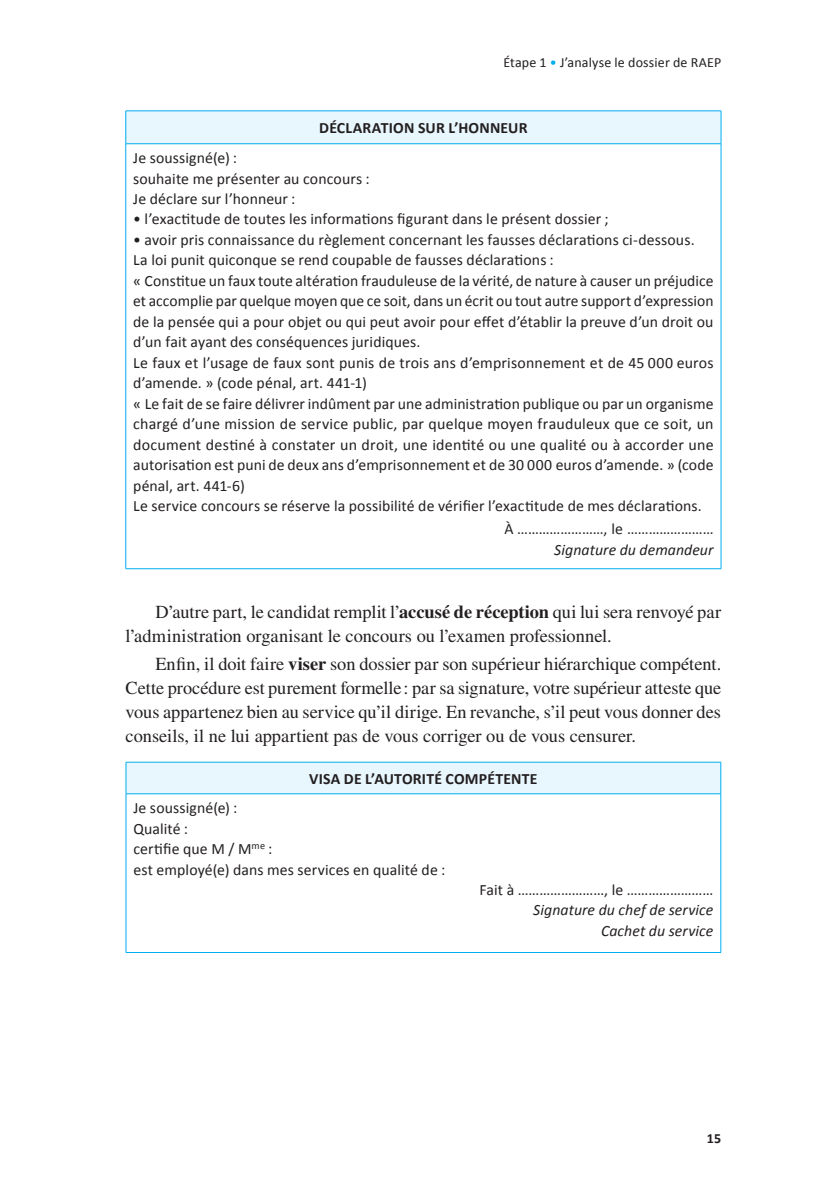
<style>
.page{position:relative;width:822px;height:1194px;background:#fff}
.page>*{position:absolute;margin:0;border:0;box-sizing:border-box;transform-origin:0 0}
.t1{font:18.38px/23.8px "Times LT Std";letter-spacing:-.005em;color:#231f20}
.t2{font:15.75px/20.5px "Calibri";letter-spacing:.01em;color:#231f20}
.t3{font:italic 15.75px/20.5px "Calibri";letter-spacing:.005em;color:#231f20;text-align:right}
.t4{font:700 15.75px "Calibri";letter-spacing:.01em;color:#231f20}
.t5{font:14px "Calibri";letter-spacing:.015em;color:#231f20}
.t6{font:700 14px "Calibri";color:#231f20}
.s1{color:#00aeef}
.s2{font-weight:700}
</style>
<div class="page">
<div style="left:126px;top:111px;width:595px;height:33px;background:#e8f6fd"></div>
<hr style="left:125px;top:111px;width:596px;height:1px;background:#00aeef">
<hr style="left:125px;top:111px;width:1px;height:32px;background:#00aeef">
<hr style="left:720px;top:111px;width:1px;height:32px;background:#00aeef">
<hr style="left:125px;top:143px;width:596px;height:1px;background:#00aeef">
<hr style="left:125px;top:568px;width:596px;height:1px;background:#00aeef">
<hr style="left:125px;top:144px;width:1px;height:424px;background:#00aeef">
<hr style="left:720px;top:144px;width:1px;height:424px;background:#00aeef">
<div style="left:126px;top:762px;width:594px;height:31px;background:#e8f6fd"></div>
<hr style="left:126px;top:762px;width:595px;height:1px;background:#00aeef">
<hr style="left:126px;top:762px;width:1px;height:31px;background:#00aeef">
<hr style="left:720px;top:762px;width:1px;height:31px;background:#00aeef">
<hr style="left:126px;top:793px;width:595px;height:1px;background:#00aeef">
<hr style="left:126px;top:952px;width:595px;height:1px;background:#00aeef">
<hr style="left:126px;top:794px;width:1px;height:158px;background:#00aeef">
<hr style="left:720px;top:794px;width:1px;height:158px;background:#00aeef">
<p class="t5" style="left:503px;top:53px;width:219px">Étape 1 <span class="s1">•</span> J’analyse le dossier de RAEP</p>
<p class="t4" style="left:319px;top:118px;width:210px">DÉCLARATION SUR L’HONNEUR</p>
<p class="t2" style="left:133px;top:148px;width:238px">Je soussigné(e) :<br>souhaite me présenter au concours :<br>Je déclare sur l’honneur :</p>
<p class="t2" style="left:133px;top:209px;width:477px">• l’exactitude de toutes les informations figurant dans le présent dossier ;</p>
<p class="t2" style="left:133px;top:229px;width:582px">• avoir pris connaissance du règlement concernant les fausses déclarations ci-dessous.<br>La loi punit quiconque se rend coupable de fausses déclarations :<br>« Constitue un faux toute altération frauduleuse de la vérité, de nature à causer un préjudice et accomplie par quelque moyen que ce soit, dans un écrit ou tout autre support d’expression de la pensée qui a pour objet ou qui peut avoir pour effet d’établir la preuve d’un droit ou d’un fait ayant des conséquences juridiques.<br>Le faux et l’usage de faux sont punis de trois ans d’emprisonnement et de 45 000 euros d’amende. » (code pénal, art. 441-1)<br>« Le fait de se faire délivrer indûment par une administration publique ou par un organisme chargé d’une mission de service public, par quelque moyen frauduleux que ce soit, un document destiné à constater un droit, une identité ou une qualité ou à accorder une autorisation est puni de deux ans d’emprisonnement et de 30 000 euros d’amende. » (code pénal, art. 441-6)<br>Le service concours se réserve la possibilité de vérifier l’exactitude de mes déclarations.</p>
<p class="t2" style="left:504px;top:518px;width:210px">À ……………………, le ……………………</p>
<p class="t3" style="left:554px;top:538px;width:161px">Signature du demandeur</p>
<p class="t1" style="left:125px;top:599px;width:597px;text-indent:30px">D’autre part, le candidat remplit l’<span class="s2">accusé de réception</span> qui lui sera renvoyé par l’administration organisant le concours ou l’examen professionnel.</p>
<p class="t1" style="left:125px;top:652px;width:597px;text-align:justify;text-indent:30px">Enfin, il doit faire <span class="s2">viser</span> son dossier par son supérieur hiérarchique compétent.<br>Cette procédure est purement formelle : par sa signature, votre supérieur atteste que vous appartenez bien au service qu’il dirige. En revanche, s’il peut vous donner des conseils, il ne lui appartient pas de vous corriger ou de vous censurer.</p>
<p class="t4" style="left:309px;top:768px;width:230px">VISA DE L’AUTORITÉ COMPÉTENTE</p>
<p class="t2" style="left:133px;top:797px;width:313px">Je soussigné(e) :<br>Qualité :<br>certifie que M / M<sup>me</sup> :<br>est employé(e) dans mes services en qualité de :</p>
<p class="t2" style="left:479px;top:879px;width:235px">Fait à ……………………, le ……………………</p>
<p class="t3" style="left:533px;top:899px;width:182px">Signature du chef de service<br>Cachet du service</p>
<p class="t6" style="left:706px;top:1129px;width:16px">15</p>
</div>
